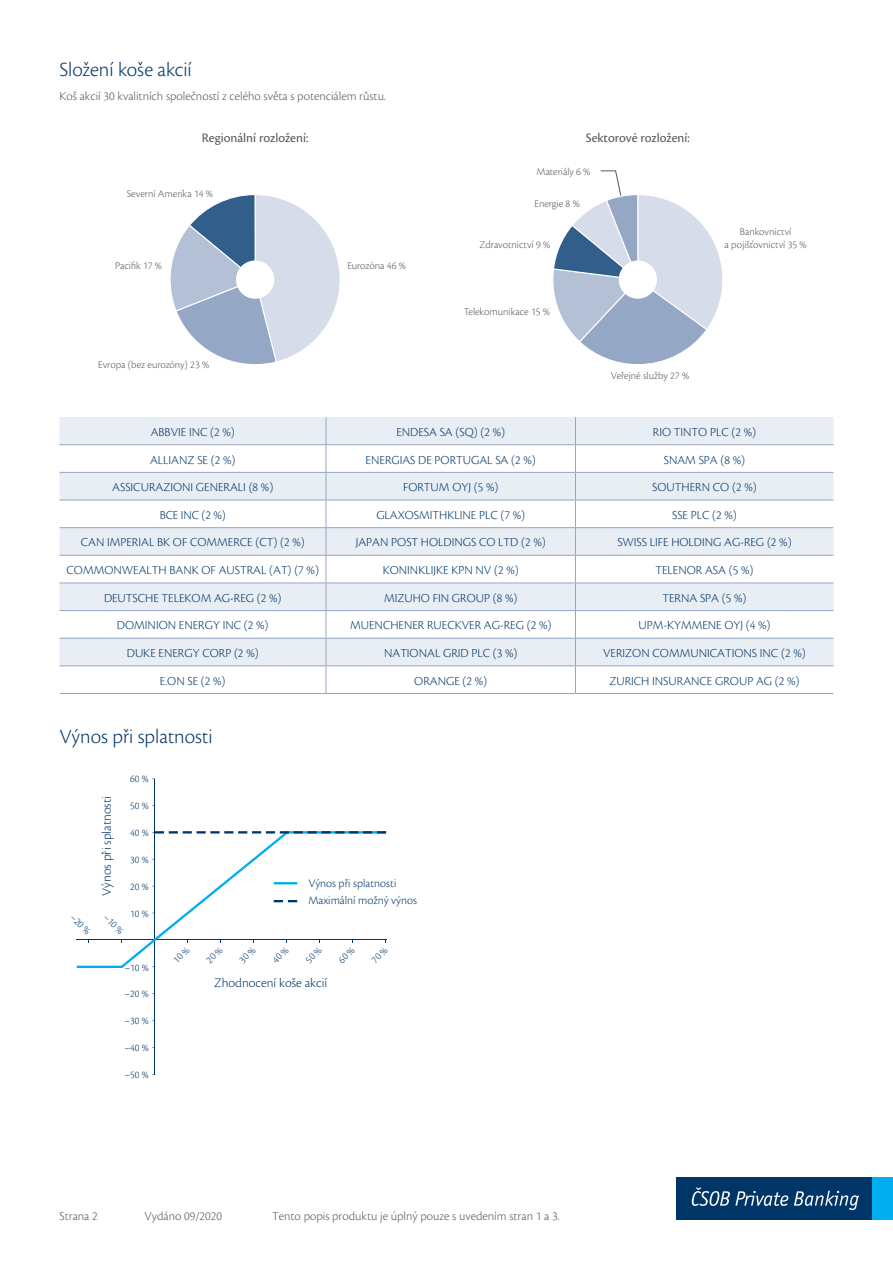
<style>
.page{position:relative;width:893px;height:1263px;background:#fff}
.page>*{position:absolute;margin:0;border:0;box-sizing:border-box;transform-origin:0 0}
.Nadpis{font:300 21px "Cronos Pro";letter-spacing:-.005em;color:#003667}
.Nadpis-2{font:13.5px "Cronos Pro";color:#57585a}
.velke_popisky_grafu{font:300 13.5px "Cronos Pro";color:#003667}
.Nadpis-3{font:300 12.75px "Cronos Pro";color:#003667}
.podnadpis_2{font:300 12.75px "Cronos Pro";color:#57585a}
.normal_text{font:300 12.75px "Cronos Pro";color:#57585a}
.velke_popisky_grafu-2{font:300 12px "Cronos Pro";color:#003667}
.popis_grafu{font:300 10.8px/12.9px "Cronos Pro";color:#57585a;text-align:center}
.male_popisky_grafu{font:300 10.5px "Cronos Pro";color:#003667}
</style>
<div class="page">
<div style="left:677px;top:1177px;width:195px;height:43px;background:#003667"></div>
<svg style="left:692px;top:1187px;width:96px;height:19px"></svg>
<svg style="left:794px;top:1190px;width:65px;height:20px"></svg>
<div style="left:872px;top:1177px;width:21px;height:43px;background:#00aeef"></div>
<svg style="left:170px;top:195px;width:170px;height:169px"></svg>
<svg style="left:60px;top:417px;width:773px;height:248px;fill:#e9edf4"></svg>
<hr style="left:60px;top:444px;width:266px;height:1px;background:#94a7c5">
<hr style="left:326px;top:444px;width:249px;height:1px;background:#94a7c5">
<hr style="left:575px;top:444px;width:258px;height:1px;background:#94a7c5">
<hr style="left:60px;top:472px;width:266px;height:1px;background:#94a7c5">
<hr style="left:326px;top:472px;width:249px;height:1px;background:#94a7c5">
<hr style="left:575px;top:472px;width:258px;height:1px;background:#94a7c5">
<hr style="left:60px;top:500px;width:266px;height:1px;background:#94a7c5">
<hr style="left:326px;top:500px;width:249px;height:1px;background:#94a7c5">
<hr style="left:575px;top:500px;width:258px;height:1px;background:#94a7c5">
<hr style="left:60px;top:527px;width:266px;height:1px;background:#94a7c5">
<hr style="left:326px;top:527px;width:249px;height:1px;background:#94a7c5">
<hr style="left:575px;top:527px;width:258px;height:1px;background:#94a7c5">
<hr style="left:60px;top:555px;width:266px;height:1px;background:#94a7c5">
<hr style="left:326px;top:555px;width:249px;height:1px;background:#94a7c5">
<hr style="left:575px;top:555px;width:258px;height:1px;background:#94a7c5">
<hr style="left:60px;top:582px;width:266px;height:1px;background:#94a7c5">
<hr style="left:326px;top:582px;width:249px;height:1px;background:#94a7c5">
<hr style="left:575px;top:582px;width:258px;height:1px;background:#94a7c5">
<hr style="left:60px;top:610px;width:266px;height:1px;background:#94a7c5">
<hr style="left:326px;top:610px;width:249px;height:1px;background:#94a7c5">
<hr style="left:575px;top:610px;width:258px;height:1px;background:#94a7c5">
<hr style="left:60px;top:638px;width:266px;height:1px;background:#94a7c5">
<hr style="left:326px;top:638px;width:249px;height:1px;background:#94a7c5">
<hr style="left:575px;top:638px;width:258px;height:1px;background:#94a7c5">
<hr style="left:60px;top:665px;width:266px;height:1px;background:#94a7c5">
<hr style="left:326px;top:665px;width:249px;height:1px;background:#94a7c5">
<hr style="left:575px;top:665px;width:258px;height:1px;background:#94a7c5">
<hr style="left:60px;top:693px;width:266px;height:1px;background:#94a7c5">
<hr style="left:326px;top:693px;width:249px;height:1px;background:#94a7c5">
<hr style="left:575px;top:693px;width:258px;height:1px;background:#94a7c5">
<svg style="left:326px;top:417px;width:1px;height:276px"></svg>
<svg style="left:575px;top:417px;width:1px;height:276px"></svg>
<div style="left:238px;top:262px;width:34px;height:35px;background:#fff;border-radius:50%"></div>
<div style="left:236px;top:260px;width:38px;height:39px;border:4px solid #fff;border-radius:50%"></div>
<hr style="left:154px;top:778px;width:1px;height:296px;background:#003667">
<svg style="left:553px;top:170px;width:170px;height:194px"></svg>
<div style="left:620px;top:262px;width:35px;height:35px;background:#fff;border-radius:50%"></div>
<div style="left:619px;top:260px;width:38px;height:39px;border:4px solid #fff;border-radius:50%"></div>
<svg style="left:76px;top:831px;width:311px;height:137px"></svg>
<p class="Nadpis" style="left:60px;top:57px;width:134px">Složení koše akcií</p>
<p class="podnadpis_2" style="left:60px;top:88px;width:328px">Koš akcií 30 kvalitních společností z celého světa s potenciálem růstu.</p>
<p class="Nadpis-2" style="left:202px;top:130px;width:108px">Regionální rozložení:</p>
<p class="Nadpis-2" style="left:586px;top:130px;width:105px">Sektorové rozložení:</p>
<p class="popis_grafu" style="left:127px;top:188px;width:88px">Severní Amerika 14 %</p>
<p class="popis_grafu" style="left:115px;top:259px;width:48px">Pacifik 17 %</p>
<p class="popis_grafu" style="left:98px;top:358px;width:113px">Evropa (bez eurozóny) 23 %</p>
<p class="popis_grafu" style="left:347px;top:260px;width:60px">Eurozóna 46 %</p>
<p class="popis_grafu" style="left:537px;top:165px;width:55px">Materiály 6 %</p>
<p class="popis_grafu" style="left:534px;top:197px;width:47px">Energie 8 %</p>
<p class="popis_grafu" style="left:479px;top:238px;width:72px">Zdravotnictví 9 %</p>
<p class="popis_grafu" style="left:464px;top:305px;width:88px">Telekomunikace 15 %</p>
<p class="popis_grafu" style="left:611px;top:369px;width:80px">Veřejné služby 27 %</p>
<p class="popis_grafu" style="left:725px;top:225px;width:84px">Bankovnictví<br>a pojišťovnictví 35 %</p>
<p class="Nadpis-3" style="left:151px;top:425px;width:86px">ABBVIE INC (2 %)</p>
<p class="Nadpis-3" style="left:396px;top:425px;width:110px">ENDESA SA (SQ) (2 %)</p>
<p class="Nadpis-3" style="left:653px;top:425px;width:105px">RIO TINTO PLC (2 %)</p>
<p class="Nadpis-3" style="left:150px;top:452px;width:87px">ALLIANZ SE (2 %)</p>
<p class="Nadpis-3" style="left:366px;top:452px;width:172px">ENERGIAS DE PORTUGAL SA (2 %)</p>
<p class="Nadpis-3" style="left:664px;top:452px;width:83px">SNAM SPA (8 %)</p>
<p class="Nadpis-3" style="left:112px;top:480px;width:163px">ASSICURAZIONI GENERALI (8 %)</p>
<p class="Nadpis-3" style="left:403px;top:480px;width:97px">FORTUM OYJ (5 %)</p>
<p class="Nadpis-3" style="left:652px;top:480px;width:106px">SOUTHERN CO (2 %)</p>
<p class="Nadpis-3" style="left:160px;top:507px;width:67px">BCE INC (2 %)</p>
<p class="Nadpis-3" style="left:376px;top:507px;width:150px">GLAXOSMITHKLINE PLC (7 %)</p>
<p class="Nadpis-3" style="left:672px;top:507px;width:66px">SSE PLC (2 %)</p>
<p class="Nadpis-3" style="left:81px;top:535px;width:225px">CAN IMPERIAL BK OF COMMERCE (CT) (2 %)</p>
<p class="Nadpis-3" style="left:356px;top:535px;width:191px">JAPAN POST HOLDINGS CO LTD (2 %)</p>
<p class="Nadpis-3" style="left:617px;top:535px;width:176px">SWISS LIFE HOLDING AG-REG (2 %)</p>
<p class="Nadpis-3" style="left:67px;top:563px;width:254px">COMMONWEALTH BANK OF AUSTRAL (AT) (7 %)</p>
<p class="Nadpis-3" style="left:383px;top:563px;width:137px">KONINKLIJKE KPN NV (2 %)</p>
<p class="Nadpis-3" style="left:655px;top:563px;width:99px">TELENOR ASA (5 %)</p>
<p class="Nadpis-3" style="left:104px;top:590px;width:179px">DEUTSCHE TELEKOM AG-REG (2 %)</p>
<p class="Nadpis-3" style="left:384px;top:590px;width:135px">MIZUHO FIN GROUP (8 %)</p>
<p class="Nadpis-3" style="left:662px;top:590px;width:86px">TERNA SPA (5 %)</p>
<p class="Nadpis-3" style="left:117px;top:618px;width:153px">DOMINION ENERGY INC (2 %)</p>
<p class="Nadpis-3" style="left:350px;top:618px;width:203px">MUENCHENER RUECKVER AG-REG (2 %)</p>
<p class="Nadpis-3" style="left:638px;top:618px;width:134px">UPM-KYMMENE OYJ (4 %)</p>
<p class="Nadpis-3" style="left:127px;top:646px;width:133px">DUKE ENERGY CORP (2 %)</p>
<p class="Nadpis-3" style="left:384px;top:646px;width:135px">NATIONAL GRID PLC (3 %)</p>
<p class="Nadpis-3" style="left:603px;top:646px;width:204px">VERIZON COMMUNICATIONS INC (2 %)</p>
<p class="Nadpis-3" style="left:160px;top:673px;width:67px">E.ON SE (2 %)</p>
<p class="Nadpis-3" style="left:414px;top:673px;width:74px">ORANGE (2 %)</p>
<p class="Nadpis-3" style="left:609px;top:673px;width:192px">ZURICH INSURANCE GROUP AG (2 %)</p>
<p class="Nadpis" style="left:60px;top:724px;width:154px">Výnos při splatnosti</p>
<p class="male_popisky_grafu" style="left:130px;top:773px;width:20px">60 %</p>
<p class="male_popisky_grafu" style="left:130px;top:800px;width:20px">50 %</p>
<p class="male_popisky_grafu" style="left:130px;top:826px;width:20px">40 %</p>
<p class="male_popisky_grafu" style="left:130px;top:853px;width:20px">30 %</p>
<p class="male_popisky_grafu" style="left:130px;top:880px;width:20px">20 %</p>
<p class="male_popisky_grafu" style="left:130px;top:907px;width:20px">10 %</p>
<p class="velke_popisky_grafu" style="left:99px;top:895px;width:101px;rotate:-90deg">Výnos při splatnosti</p>
<p class="male_popisky_grafu" style="left:76px;top:911px;width:26px;rotate:45deg">–20 %</p>
<p class="male_popisky_grafu" style="left:109px;top:911px;width:26px;rotate:45deg">–10 %</p>
<p class="velke_popisky_grafu-2" style="left:308px;top:876px;width:89px">Výnos při splatnosti</p>
<p class="velke_popisky_grafu-2" style="left:308px;top:894px;width:110px">Maximální možný výnos</p>
<p class="male_popisky_grafu" style="left:124px;top:961px;width:26px">–10 %</p>
<p class="male_popisky_grafu" style="left:124px;top:988px;width:26px">–20 %</p>
<p class="male_popisky_grafu" style="left:124px;top:1015px;width:26px">–30 %</p>
<p class="male_popisky_grafu" style="left:124px;top:1042px;width:26px">–40 %</p>
<p class="male_popisky_grafu" style="left:124px;top:1069px;width:26px">–50 %</p>
<p class="velke_popisky_grafu" style="left:214px;top:975px;width:114px">Zhodnocení koše akcií</p>
<p class="podnadpis_2" style="left:60px;top:1208px;width:40px">Strana 2</p>
<p class="podnadpis_2" style="left:145px;top:1208px;width:79px">Vydáno 09/2020</p>
<p class="normal_text" style="left:272px;top:1208px;width:289px">Tento popis produktu je úplný pouze s uvedením stran 1 a 3.</p>
</div>
